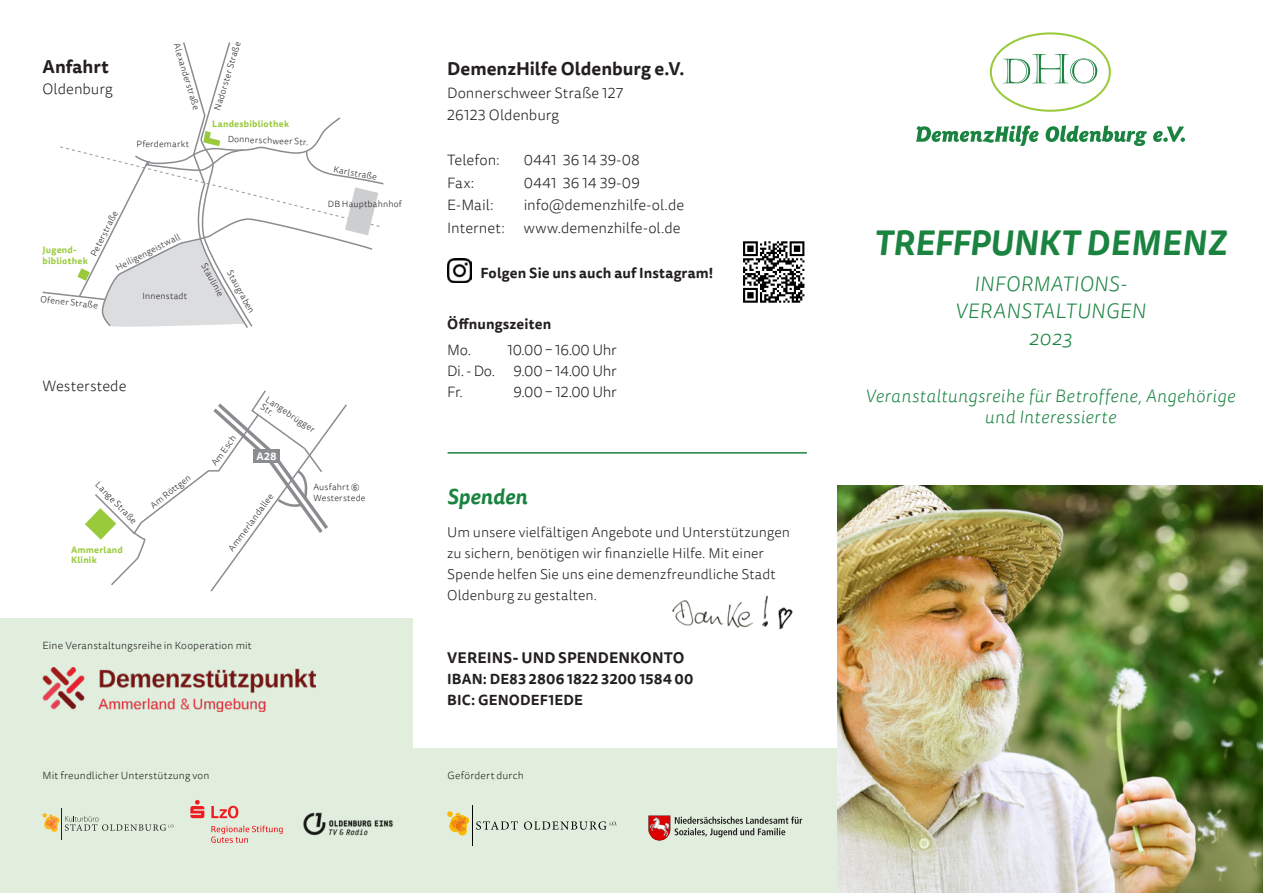
<style>
.page{position:relative;width:1263px;height:893px;background:#fff}
.page>*{position:absolute;margin:0;border:0;box-sizing:border-box;transform-origin:0 0}
.t1{font:italic 700 34.5px "Tisa Sans OT";letter-spacing:-.005em;color:#1a8340}
.t2{font:italic 300 21px/27px "Tisa Sans OT";letter-spacing:.02em;color:#1a8340;text-align:center}
.t3{font:italic 700 21px "Tisa Sans OT";color:#1a8340}
.t4{font:italic 300 18px/21px "Tisa Sans OT";letter-spacing:.025em;color:#1a8340;text-align:center}
.t5{font:700 18px "Tisa Sans OT";color:#231f20}
.t6{font:300 15px "Tisa Sans OT";color:#231f20}
.t7{font:700 15px "Tisa Sans OT";letter-spacing:.01em;color:#231f20}
.t8{font:300 15px "Tisa Sans OT";letter-spacing:-.025em;color:#231f20}
.t9{font:300 14.25px/21px "Tisa Sans OT";color:#231f20}
.t10{font:700 14.25px "Tisa Sans OT";letter-spacing:.01em;color:#231f20}
.t11{font:300 10.5px "Tisa Sans OT";letter-spacing:.015em;color:#231f20}
.t12{font:700 10.5px "Tisa Sans OT";color:#fff}
.t13{font:300 9px/9px "Tisa Sans OT";letter-spacing:.025em;color:#231f20}
.t14{font:700 9px/10.5px "Tisa Sans OT";letter-spacing:.025em;color:#99ca3b}
</style>
<div class="page">
<div style="left:412px;top:748px;width:426px;height:145px;background:#e1eedd"></div>
<div style="left:0;top:619px;width:412px;height:274px;background:#e1eedd"></div>
<svg style="left:675px;top:816px;width:127px;height:21px"></svg>
<img style="left:648px;top:815px;width:22px;height:26px">
<hr style="left:472px;top:805px;width:1px;height:41px;background:#000">
<svg style="left:476px;top:821px;width:141px;height:9px"></svg>
<svg style="left:447px;top:811px;width:22px;height:24px"></svg>
<img style="left:672px;top:595px;width:121px;height:35px">
<svg style="left:743px;top:241px;width:61px;height:62px"></svg>
<img style="left:448px;top:258px;width:23px;height:24px">
<svg style="left:1002px;top:54px;width:95px;height:29px"></svg>
<div style="left:990px;top:32px;width:121px;height:80px;border:2px solid #99ca3b;border-radius:50%"></div>
<svg style="left:916px;top:125px;width:269px;height:21px"></svg>
<img style="left:43px;top:667px;width:273px;height:45px">
<svg style="left:211px;top:806px;width:27px;height:12px"></svg>
<svg style="left:190px;top:800px;width:14px;height:18px"></svg>
<svg style="left:211px;top:825px;width:72px;height:18px"></svg>
<img style="left:303px;top:812px;width:90px;height:24px">
<svg style="left:85px;top:390px;width:262px;height:202px"></svg>
<img style="left:838px;top:486px;width:425px;height:407px">
<svg style="left:42px;top:42px;width:342px;height:286px"></svg>
<div style="left:254px;top:449px;width:26px;height:14px;background:#8a8c8f"></div>
<hr style="left:62px;top:809px;width:1px;height:31px;background:#231f20">
<svg style="left:43px;top:813px;width:132px;height:19px"></svg>
<hr style="left:448px;top:452px;width:359px;height:2px;background:#1a8340">
<p class="t5" style="left:43px;top:55px;width:68px">Anfahrt</p>
<p class="t6" style="left:43px;top:80px;width:72px">Oldenburg</p>
<p class="t13" style="left:181px;top:42px;width:71px;rotate:73deg">Alexanderstraße</p>
<p class="t13" style="left:136px;top:140px;width:54px">Pferdemarkt</p>
<p class="t13" style="left:213px;top:109px;width:73px;rotate:-73deg">Nadorster Straße</p>
<p class="t14" style="left:212px;top:119px;width:78px">Landesbibliothek</p>
<p class="t13" style="left:228px;top:135px;width:82px;rotate:2deg">Donnerschweer Str.</p>
<p class="t13" style="left:89px;top:254px;width:51px;rotate:-63deg">Peterstraße</p>
<p class="t13" style="left:115px;top:264px;width:73px;rotate:-27deg">Heiligengeistwall</p>
<p class="t14" style="left:43px;top:245px;width:47px">Jugend&shy;bibliothek</p>
<p class="t13" style="left:41px;top:295px;width:60px;rotate:6deg">Ofener Straße</p>
<p class="t13" style="left:142px;top:292px;width:46px">Innenstadt</p>
<p class="t13" style="left:207px;top:262px;width:38px;rotate:61deg">Staulinie</p>
<p class="t13" style="left:233px;top:269px;width:49px;rotate:61deg">Staugraben</p>
<p class="t13" style="left:334px;top:165px;width:46px;rotate:10deg">Karlstraße</p>
<p class="t13" style="left:328px;top:200px;width:75px">DB Hauptbahnhof</p>
<p class="t6" style="left:43px;top:377px;width:85px">Westerstede</p>
<p class="t13" style="left:210px;top:462px;width:37px;rotate:-54deg">Am Esch</p>
<p class="t13" style="left:269px;top:395px;width:59px;rotate:34deg">Langebrügger<br>Str.</p>
<p class="t12" style="left:256px;top:450px;width:22px">A28</p>
<p class="t13" style="left:100px;top:480px;width:56px;rotate:45deg">Lange Straße</p>
<p class="t14" style="left:71px;top:545px;width:53px">Ammerland<br>Klinik</p>
<p class="t13" style="left:149px;top:504px;width:50px;rotate:-39deg">Am Röttgen</p>
<p class="t13" style="left:227px;top:548px;width:71px;rotate:-54deg">Ammerlandallee</p>
<p class="t11" style="left:43px;top:639px;width:211px">Eine Veranstaltungsreihe in Kooperation mit</p>
<p class="t13" style="left:313px;top:483px;width:48px">Ausfahrt ➅</p>
<p class="t13" style="left:313px;top:494px;width:54px">Westerstede</p>
<p class="t11" style="left:43px;top:769px;width:168px">Mit freundlicher Unterstützung von</p>
<p class="t5" style="left:447px;top:57px;width:239px">DemenzHilfe Oldenburg e.V.</p>
<p class="t6" style="left:447px;top:83px;width:178px">Donnerschweer Straße 127</p>
<p class="t6" style="left:447px;top:106px;width:114px">26123 Oldenburg</p>
<p class="t6" style="left:447px;top:151px;width:54px">Telefon:</p>
<p class="t6" style="left:524px;top:151px;width:118px">0441 36 14 39-08</p>
<p class="t6" style="left:447px;top:173px;width:29px">Fax:</p>
<p class="t6" style="left:524px;top:173px;width:118px">0441 36 14 39-09</p>
<p class="t6" style="left:447px;top:196px;width:48px">E-Mail:</p>
<p class="t6" style="left:524px;top:196px;width:162px">info@demenzhilfe-ol.de</p>
<p class="t6" style="left:447px;top:218px;width:59px">Internet:</p>
<p class="t6" style="left:524px;top:218px;width:158px">www.demenzhilfe-ol.de</p>
<p class="t10" style="left:480px;top:263px;width:234px">Folgen Sie uns auch auf Instagram!</p>
<p class="t10" style="left:447px;top:314px;width:106px">Öffnungszeiten</p>
<p class="t6" style="left:447px;top:341px;width:25px">Mo.</p>
<p class="t8" style="left:508px;top:341px;width:111px">10.00 – 16.00 Uhr</p>
<p class="t6" style="left:447px;top:362px;width:171px">Di. - Do. 9.00 – 14.00 Uhr</p>
<p class="t6" style="left:447px;top:383px;width:17px">Fr.</p>
<p class="t6" style="left:514px;top:383px;width:105px">9.00 – 12.00 Uhr</p>
<p class="t3" style="left:447px;top:483px;width:82px">Spenden</p>
<p class="t9" style="left:447px;top:522px;width:344px">Um unsere vielfältigen Angebote und Unterstützungen zu sichern, benötigen wir finanzielle Hilfe. Mit einer Spende helfen Sie uns eine demenzfreundliche Stadt Oldenburg zu gestalten.</p>
<p class="t7" style="left:447px;top:648px;width:239px">VEREINS- UND SPENDENKONTO</p>
<p class="t10" style="left:447px;top:670px;width:248px">IBAN: DE83 2806 1822 3200 1584 00</p>
<p class="t10" style="left:447px;top:691px;width:137px">BIC: GENODEF1EDE</p>
<p class="t11" style="left:448px;top:769px;width:78px">Gefördert durch</p>
<p class="t1" style="left:874px;top:221px;width:355px">TREFFPUNKT DEMENZ</p>
<p class="t2" style="left:974px;top:271px;width:154px">INFORMATIONS-</p>
<p class="t2" style="left:955px;top:298px;width:192px">VERANSTALTUNGEN<br>2023</p>
<p class="t4" style="left:866px;top:386px;width:371px">Veranstaltungsreihe für Betroffene, Angehörige und Interessierte</p>
</div>
